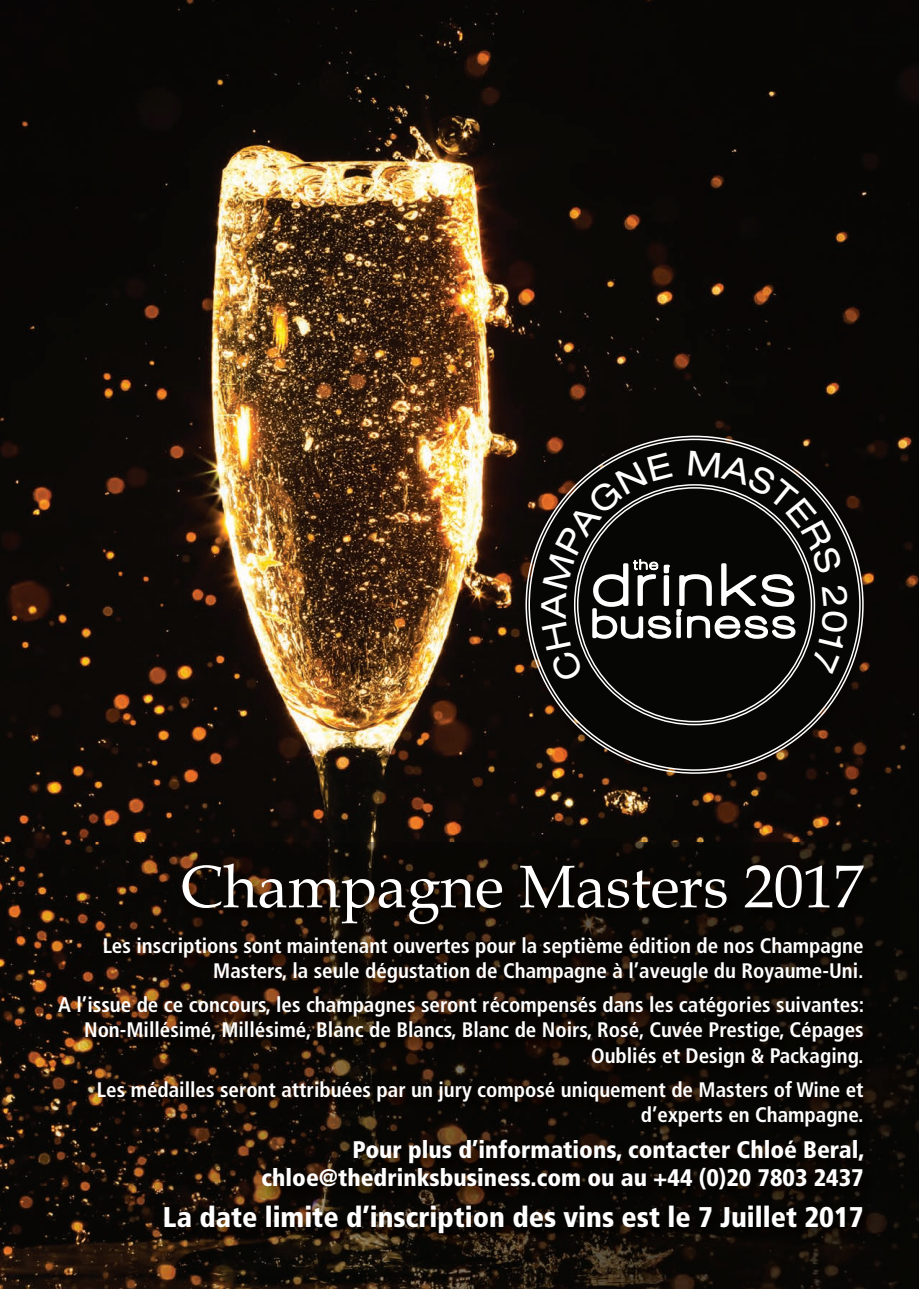
<style>
.page{position:relative;width:919px;height:1289px;background:#fff}
.page>*{position:absolute;margin:0;border:0;box-sizing:border-box;transform-origin:0 0}
.t1{font:60px "Book Antiqua";color:#fff}
.t2{font:900 condensed 28.5px "Frutiger";color:#fff}
.t3{font:900 condensed 24px/28.3px "Frutiger";color:#fff;text-align:right}
.t4{font:700 condensed 21px/25.3px "Frutiger";color:#fff;text-align:right}
</style>
<div class="page">
<img style="left:0;top:0;width:918px;height:833px">
<img style="left:0;top:833px;width:918px;height:455px">
<img style="left:513px;top:426px;width:365px;height:365px">
<svg style="left:524px;top:435px;width:340px;height:339px"></svg>
<svg style="left:527px;top:438px;width:334px;height:333px"></svg>
<svg style="left:576px;top:683px;width:236px;height:40px"></svg>
<img style="left:0;top:842px;width:918px;height:1px">
<img style="left:918px;top:842px;width:1px;height:446px">
<svg style="left:541px;top:451px;width:306px;height:232px"></svg>
<h1 class="t1" style="left:180px;top:849px;width:685px">Champagne Masters 2017</h1>
<p class="t4" style="left:103px;top:934px;width:762px">Les inscriptions sont maintenant ouvertes pour la septième édition de nos Champagne<br>Masters, la seule dégustation de Champagne à l’aveugle du Royaume-Uni.</p>
<p class="t4" style="left:58px;top:993px;width:807px">A l’issue de ce concours, les champagnes seront récompensés dans les catégories suivantes:<br>Non-Millésimé, Millésimé, Blanc de Blancs, Blanc de Noirs, Rosé, Cuvée Prestige, Cépages<br>Oubliés et Design &amp; Packaging.</p>
<p class="t4" style="left:97px;top:1078px;width:768px">Les médailles seront attribuées par un jury composé uniquement de Masters of Wine et d’experts en Champagne.</p>
<p class="t3" style="left:261px;top:1137px;width:604px">Pour plus d’informations, contacter Chloé Beral, chloe@thedrinksbusiness.com ou au +44 (0)20 7803 2437</p>
<h2 class="t2" style="left:163px;top:1205px;width:702px">La date limite d’inscription des vins est le 7 Juillet 2017</h2>
</div>
